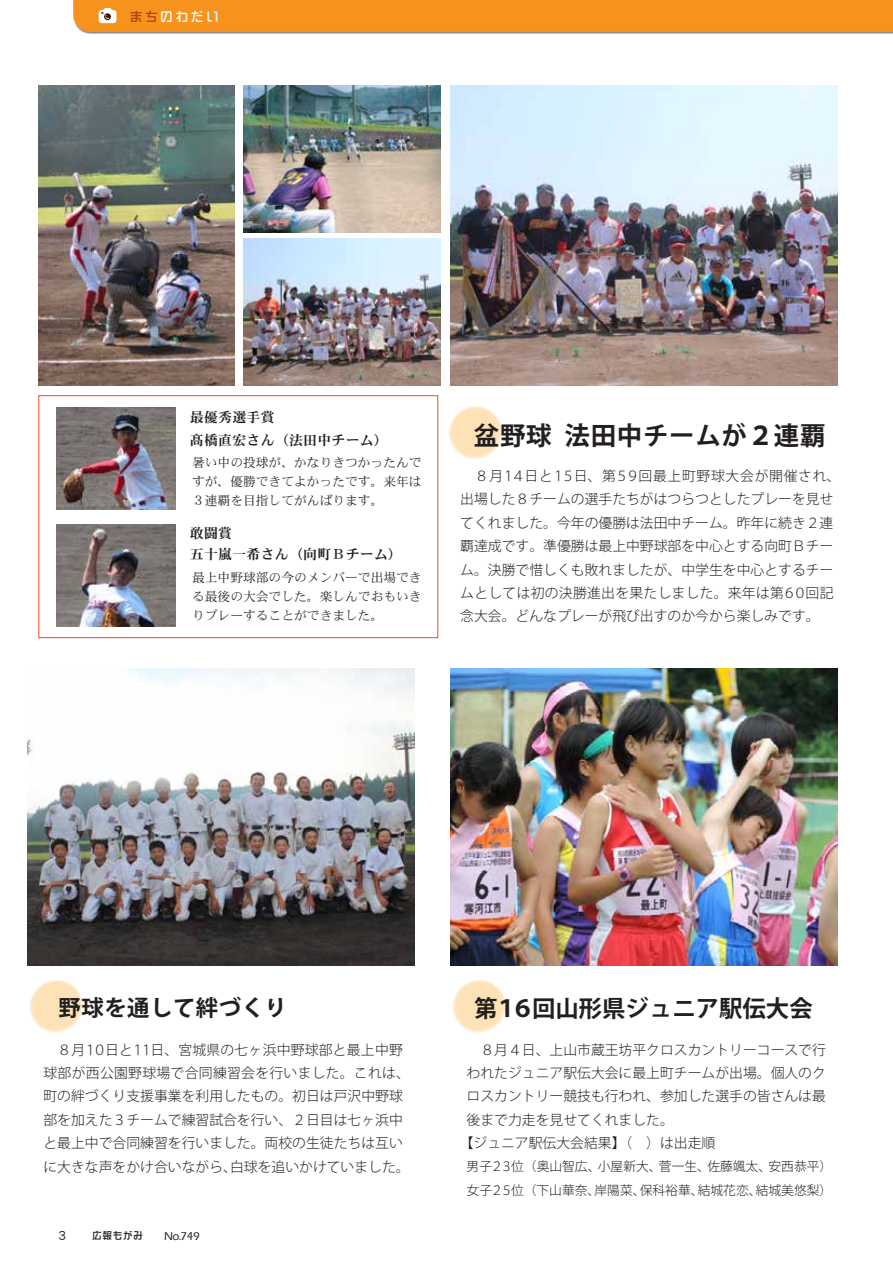
<style>
.page{position:relative;width:893px;height:1263px;background:#fff}
.page>*{position:absolute;margin:0;border:0;box-sizing:border-box;transform-origin:0 0}
.t1{font:700 25.5px "Koz Go Pro";letter-spacing:.025em;color:#231f20}
.t2{font:700 23.4px "Koz Go Pro";color:#231f20}
.t3{font:700 22.35px "Koz Go Pro";letter-spacing:.025em;color:#231f20}
.t4{font:300 13.8px/23.4px "Koz Go Pro";color:#231f20}
.t5{font:13.8px/22.4px "DFHS Mincho Std W7";letter-spacing:.025em;color:#231f20}
.t6{font:300 13.8px "Koz Go Pro";letter-spacing:.02em;color:#231f20}
.t7{font:300 13.8px "Koz Go Pro";letter-spacing:-.15em;color:#231f20}
.t8{font:13.8px "DF Maru Gothic Std W5";color:#231f20}
.t9{font:12.75px/19.2px "DFHS Mincho Std W3";color:#231f20;text-align:justify}
.t10{font:300 12.75px "Koz Go Pro";color:#231f20}
.t11{font:12.75px "DF So Gei Std W5";letter-spacing:.2em;color:#fff}
.t12{font:500 11.7px "Eras ITC";color:#231f20}
.t13{font:10.05px "DF So Gei Std W5";letter-spacing:.075em;color:#231f20;scale:.95 1}
.s1{color:#b34213}
</style>
<div class="page">
<svg style="left:449px;top:406px;width:53px;height:53px"></svg>
<svg style="left:29px;top:980px;width:54px;height:53px"></svg>
<img style="left:28px;top:668px;width:387px;height:298px">
<svg style="left:452px;top:980px;width:54px;height:53px"></svg>
<img style="left:451px;top:668px;width:387px;height:297px">
<img style="left:451px;top:85px;width:387px;height:301px">
<img style="left:244px;top:85px;width:196px;height:148px">
<img style="left:244px;top:238px;width:196px;height:148px">
<img style="left:39px;top:85px;width:196px;height:301px">
<div style="left:39px;top:395px;width:399px;height:243px;border:1px solid #f04d22"></div>
<img style="left:56px;top:524px;width:119px;height:102px">
<img style="left:56px;top:407px;width:119px;height:102px">
<div style="left:74px;top:0;width:819px;height:34px;background:#918f8f"></div>
<div style="left:73px;top:0;width:820px;height:32px;background:#f7931d"></div>
<p class="t11" style="left:130px;top:9px;width:91px"><span class="s1">まち</span>のわだい</p>
<p class="t5" style="left:190px;top:406px;width:199px">最優秀選手賞<br>髙橋直宏さん（法田中チーム(</p>
<p class="t9" style="left:192px;top:453px;width:231px">暑い中の投球が、かなりきつかったんですが、優勝できてよかったです。来年は３連覇を目指してがんばります。</p>
<p class="t5" style="left:190px;top:523px;width:214px;line-height:20.7px">敢闘賞<br>五十嵐一希さん（向町Ｂチーム(</p>
<p class="t9" style="left:192px;top:567px;width:231px">最上中野球部の今のメンバーで出場できる最後の大会でした。楽しんでおもいきりプレーすることができました。</p>
<h1 class="t1" style="left:565px;top:420px;width:262px">法田中チームが２連覇</h1>
<h1 class="t1" style="left:474px;top:420px;width:79px">盆野球</h1>
<p class="t4" style="left:460px;top:464px;width:382px">　８月１４日と１５日、第５９回最上町野球大会が開催され、出場した８チームの選手たちがはつらつとしたプレーを見せてくれました。今年の優勝は法田中チーム。昨年に続き２連覇達成です。準優勝は最上中野球部を中心とする向町Ｂチーム。決勝で惜しくも敗れましたが、中学生を中心とするチームとしては初の決勝進出を果たしました。来年は第６０回記念大会。どんなプレーが飛び出すのか今から楽しみです。</p>
<h3 class="t3" style="left:59px;top:993px;width:230px">野球を通して絆づくり</h3>
<p class="t4" style="left:151px;top:1038px;width:254px">日、宮城県の七ヶ浜中野球部と最上中野</p>
<p class="t7" style="left:44px;top:1040px;width:111px">　８月１０日と１１</p>
<p class="t6" style="left:44px;top:1064px;width:368px">球部が西公園野球場で合同練習会を行いました。これは、</p>
<p class="t4" style="left:44px;top:1085px;width:361px">町の絆づくり支援事業を利用したもの。初日は戸沢中野球</p>
<p class="t4" style="left:44px;top:1108px;width:361px">部を加えた３チームで練習試合を行い、２日目は七ヶ浜中</p>
<p class="t4" style="left:44px;top:1131px;width:361px">と最上中で合同練習を行いました。両校の生徒たちは互い</p>
<p class="t4" style="left:230px;top:1155px;width:181px">白球を追いかけていました。</p>
<p class="t4" style="left:44px;top:1155px;width:195px">に大きな声をかけ合いながら、</p>
<p class="t8" style="left:58px;top:1227px;width:9px">3</p>
<p class="t13" style="left:92px;top:1230px;width:55px">広報もがみ</p>
<p class="t12" style="left:164px;top:1229px;width:37px">No.749</p>
<h2 class="t2" style="left:474px;top:993px;width:340px">第１６回山形県ジュニア駅伝大会</h2>
<p class="t4" style="left:467px;top:1038px;width:361px">　８月４日、上山市蔵王坊平クロスカントリーコースで行</p>
<p class="t4" style="left:467px;top:1061px;width:361px">われたジュニア駅伝大会に最上町チームが出場。個人のク</p>
<p class="t4" style="left:467px;top:1085px;width:361px">ロスカントリー競技も行われ、参加した選手の皆さんは最</p>
<p class="t4" style="left:467px;top:1108px;width:209px">後まで力走を見せてくれました。</p>
<p class="t4" style="left:460px;top:1131px;width:257px">【ジュニア駅伝大会結果】（　）は出走順</p>
<p class="t10" style="left:768px;top:1158px;width:65px">安西恭平(</p>
<p class="t10" style="left:467px;top:1158px;width:135px">男子２３位（奥山智広、</p>
<p class="t10" style="left:598px;top:1158px;width:65px">小屋新大、</p>
<p class="t10" style="left:659px;top:1158px;width:53px">菅一生、</p>
<p class="t10" style="left:707px;top:1158px;width:65px">佐藤颯太、</p>
<p class="t10" style="left:467px;top:1181px;width:135px">女子２５位（下山華奈、</p>
<p class="t10" style="left:595px;top:1181px;width:53px">岸陽菜、</p>
<p class="t10" style="left:756px;top:1181px;width:78px">結城美悠梨(</p>
<p class="t10" style="left:640px;top:1181px;width:65px">保科裕華、</p>
<p class="t10" style="left:698px;top:1181px;width:65px">結城花恋、</p>
</div>
